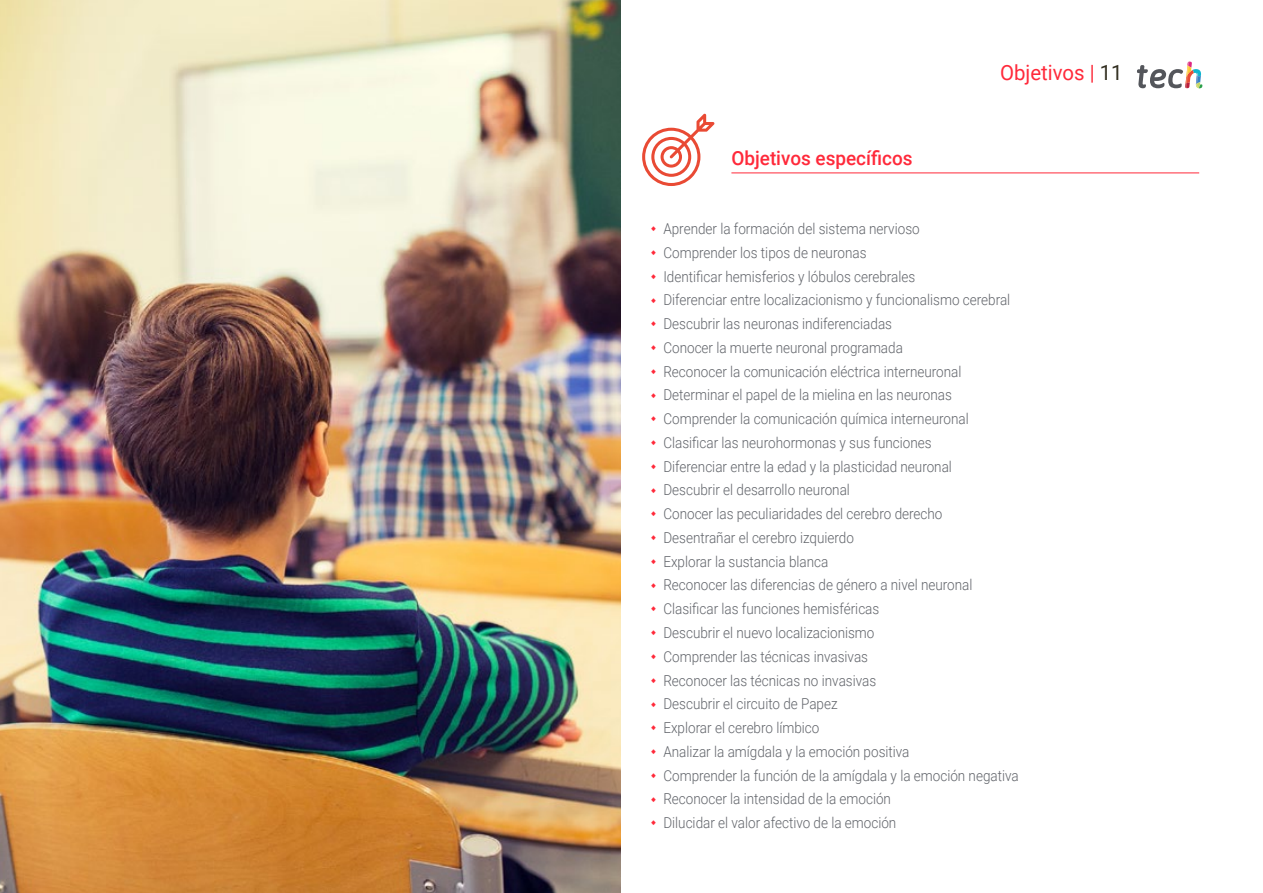
<style>
.page{position:relative;width:1263px;height:893px;background:#fff}
.page>*{position:absolute;margin:0;border:0;box-sizing:border-box;transform-origin:0 0}
.t1{font:21px "Roboto";color:#ff293a}
.t2{font:500 19.5px "Roboto";color:#ff293a}
.t3{font:300 15px/23.7px "Roboto";color:#61646a;scale:.9 1}
.s1{color:#fc2a3b}
.s2{color:#312e20}
</style>
<div class="page">
<img style="left:0;top:0;width:621px;height:893px">
<hr style="left:731px;top:173px;width:468px;height:1px;background:#ff293a">
<svg style="left:642px;top:114px;width:72px;height:72px"></svg>
<svg style="left:1137px;top:62px;width:65px;height:27px"></svg>
<h2 class="t2" style="left:731px;top:144px;width:183px">Objetivos específicos</h2>
<h1 class="t1" style="left:1000px;top:57px;width:124px">Objetivos <span class="s1">|</span> <span class="s2">11</span></h1>
<p class="t3" style="left:663px;top:216px;width:396px">Aprender la formación del sistema nervioso<br>Comprender los tipos de neuronas<br>Identificar hemisferios y lóbulos cerebrales<br>Diferenciar entre localizacionismo y funcionalismo cerebral Descubrir las neuronas indiferenciadas<br>Conocer la muerte neuronal programada<br>Reconocer la comunicación eléctrica interneuronal Determinar el papel de la mielina en las neuronas Comprender la comunicación química interneuronal Clasificar las neurohormonas y sus funciones<br>Diferenciar entre la edad y la plasticidad neuronal<br>Descubrir el desarrollo neuronal<br>Conocer las peculiaridades del cerebro derecho<br>Desentrañar el cerebro izquierdo<br>Explorar la sustancia blanca<br>Reconocer las diferencias de género a nivel neuronal Clasificar las funciones hemisféricas<br>Descubrir el nuevo localizacionismo<br>Comprender las técnicas invasivas<br>Reconocer las técnicas no invasivas<br>Descubrir el circuito de Papez<br>Explorar el cerebro límbico<br>Analizar la amígdala y la emoción positiva<br>Comprender la función de la amígdala y la emoción negativa Reconocer la intensidad de la emoción<br>Dilucidar el valor afectivo de la emoción</p>
</div>
